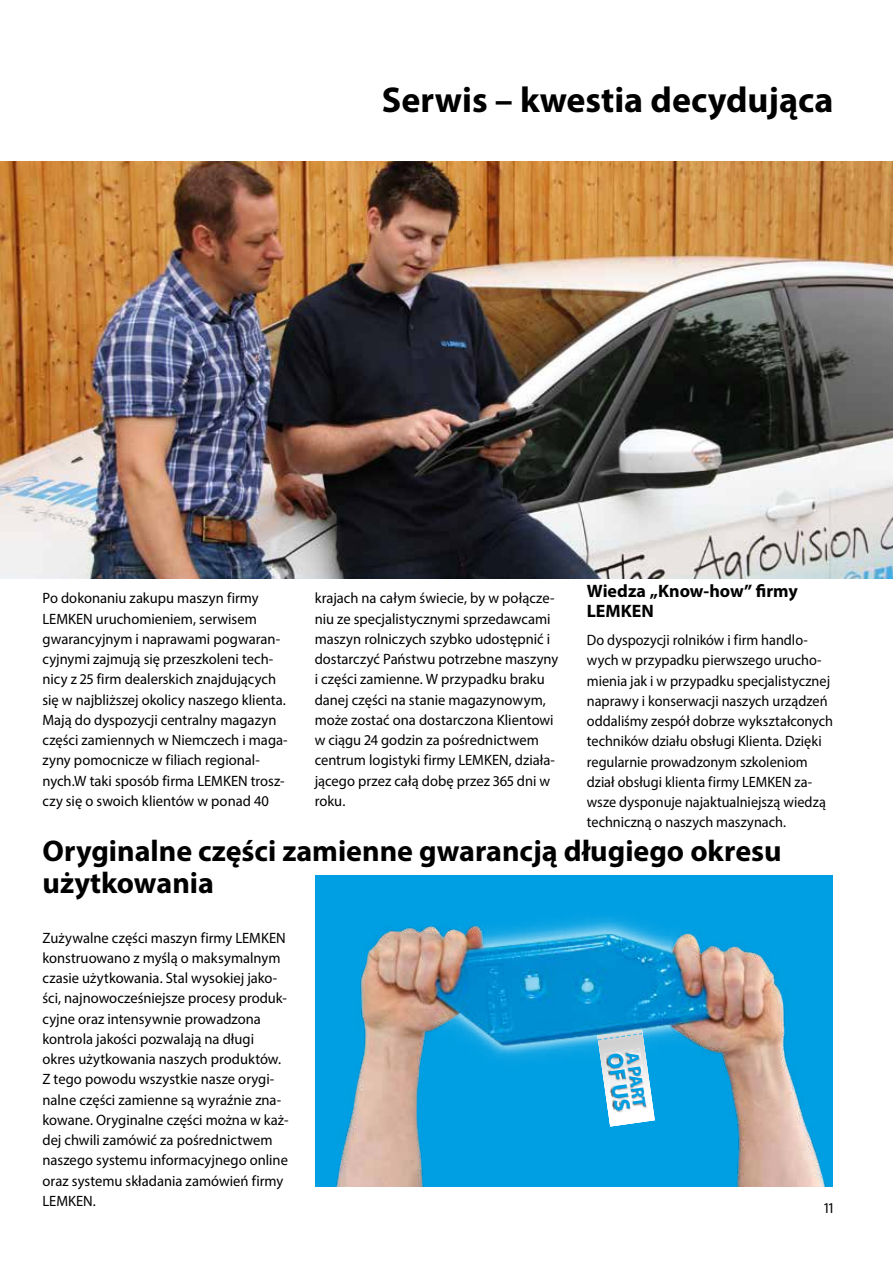
<style>
.page{position:relative;width:893px;height:1263px;background:#fff}
.page>*{position:absolute;margin:0;border:0;box-sizing:border-box;transform-origin:0 0}
.t1{font:700 36px "Myriad Pro";color:#000}
.t2{font:700 30px/31.5px "Myriad Pro";color:#000}
.t3{font:700 22.35px "Myriad Pro";color:#009fe3}
.t4{font:700 18px/20.2px "Myriad Pro";color:#000}
.t5{font:700 18px "Myriad Pro";color:#009fe3}
.t6{font:15px/20.2px "Myriad Pro";color:#000}
.t7{font:15px/20.2px "Myriad Pro";color:#000;scale:.95 1}
</style>
<div class="page">
<img style="left:0;top:162px;width:893px;height:416px">
<div style="left:315px;top:875px;width:517px;height:311px;background:#009fe3"></div>
<img style="left:336px;top:884px;width:497px;height:302px">
<h1 class="t1" style="left:382px;top:76px;width:453px">Serwis – kwestia decydująca</h1>
<p class="t6" style="left:43px;top:588px;width:247px">Po dokonaniu zakupu maszyn firmy LEMKEN uruchomieniem, serwisem gwarancyjnym i naprawami pogwaran&shy;cyjnymi zajmują się przeszkoleni tech&shy;nicy z 25 firm dealerskich znajdujących się w najbliższej okolicy naszego klienta.<br>Mają do dyspozycji centralny magazyn części zamiennych w Niemczech i maga&shy;zyny pomocnicze w filiach regional&shy;nych.W taki sposób firma LEMKEN trosz&shy;czy się o swoich klientów w ponad 40</p>
<p class="t6" style="left:315px;top:588px;width:245px">krajach na całym świecie, by w połącze&shy;niu ze specjalistycznymi sprzedawcami maszyn rolniczych szybko udostępnić i dostarczyć Państwu potrzebne maszyny i części zamienne. W przypadku braku danej części na stanie magazynowym, może zostać ona dostarczona Klientowi w ciągu 24 godzin za pośrednictwem centrum logistyki firmy LEMKEN, działa&shy;jącego przez całą dobę przez 365 dni w roku.</p>
<p class="t4" style="left:587px;top:580px;width:212px">Wiedza „Know-how” firmy<br>LEMKEN</p>
<p class="t7" style="left:587px;top:630px;width:261px">Do dyspozycji rolników i firm handlo&shy;wych w przypadku pierwszego urucho&shy;mienia jak i w przypadku specjalistycznej naprawy i konserwacji naszych urządzeń oddaliśmy zespół dobrze wykształconych techników działu obsługi Klienta. Dzięki regularnie prowadzonym szkoleniom dział obsługi klienta firmy LEMKEN za&shy;wsze dysponuje najaktualniejszą wiedzą techniczną o naszych maszynach.</p>
<h2 class="t2" style="left:43px;top:834px;width:741px">Oryginalne części zamienne gwarancją długiego okresu użytkowania</h2>
<p class="t6" style="left:43px;top:927px;width:248px">Zużywalne części maszyn firmy LEMKEN konstruowano z myślą o maksymalnym czasie użytkowania. Stal wysokiej jako&shy;ści, najnowocześniejsze procesy produk&shy;cyjne oraz intensywnie prowadzona kontrola jakości pozwalają na długi okres użytkowania naszych produktów.<br>Z tego powodu wszystkie nasze orygi&shy;nalne części zamienne są wyraźnie zna&shy;kowane. Oryginalne części można w każ&shy;dej chwili zamówić za pośrednictwem naszego systemu informacyjnego online oraz systemu składania zamówień firmy LEMKEN.</p>
<p class="t5" style="left:644px;top:1050px;width:58px;rotate:82deg">A PART</p>
<h3 class="t3" style="left:629px;top:1051px;width:60px;rotate:82deg">OF US</h3>
<p class="t6" style="left:824px;top:1197px;width:11px">11</p>
</div>
